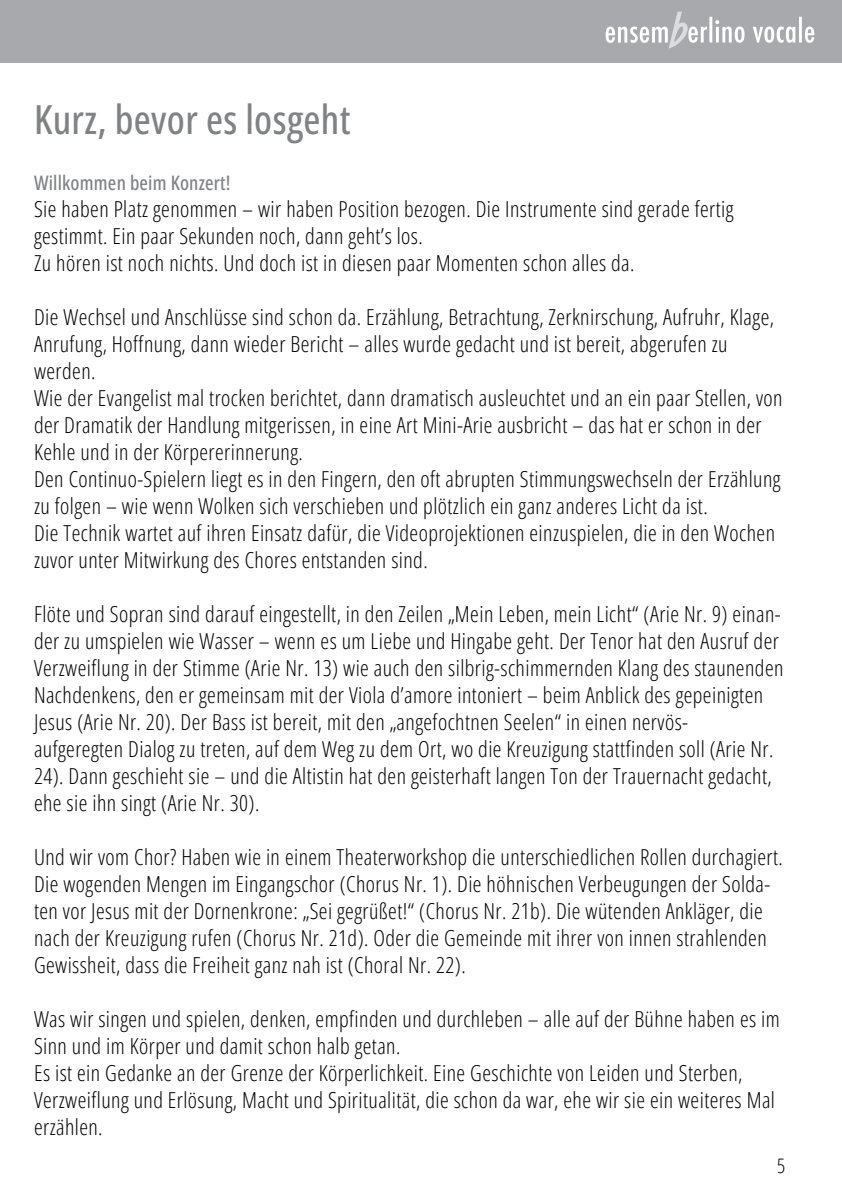
<style>
.page{position:relative;width:842px;height:1191px;background:#fff}
.page>*{position:absolute;margin:0;border:0;box-sizing:border-box;transform-origin:0 0}
.t1{font:500 40px "Open Sans Condensed";letter-spacing:.01em;color:#808285}
.t2{font:300 22px/27px "Open Sans Condensed";letter-spacing:.02em;color:#000}
.t3{font:500 20px "Open Sans Condensed";letter-spacing:.01em;color:#808285}
.t4{font:300 20px "Open Sans Condensed";color:#000}
</style>
<div class="page">
<div style="left:0;top:0;width:842px;height:62px;background:#a7a9ac"></div>
<svg style="left:606px;top:12px;width:208px;height:37px"></svg>
<h1 class="t1" style="left:34px;top:92px;width:318px">Kurz, bevor es losgeht</h1>
<p class="t3" style="left:34px;top:169px;width:198px">Willkommen beim Konzert!</p>
<p class="t2" style="left:34px;top:195px;width:701px">Sie haben Platz genommen – wir haben Position bezogen. Die Instrumente sind gerade fertig gestimmt. Ein paar Sekunden noch, dann geht’s los.<br>Zu hören ist noch nichts. Und doch ist in diesen paar Momenten schon alles da.</p>
<p class="t2" style="left:34px;top:303px;width:750px">Die Wechsel und Anschlüsse sind schon da. Erzählung, Betrachtung, Zerknirschung, Aufruhr, Klage, Anrufung, Hoffnung, dann wieder Bericht – alles wurde gedacht und ist bereit, abgerufen zu werden.<br>Wie der Evangelist mal trocken berichtet, dann dramatisch ausleuchtet und an ein paar Stellen, von der Dramatik der Handlung mitgerissen, in eine Art Mini-Arie ausbricht – das hat er schon in der Kehle und in der Körpererinnerung.<br>Den Continuo-Spielern liegt es in den Fingern, den oft abrupten Stimmungswechseln der Erzählung zu folgen – wie wenn Wolken sich verschieben und plötzlich ein ganz anderes Licht da ist.<br>Die Technik wartet auf ihren Einsatz dafür, die Videoprojektionen einzuspielen, die in den Wochen zuvor unter Mitwirkung des Chores entstanden sind.</p>
<p class="t2" style="left:34px;top:600px;width:751px">Flöte und Sopran sind darauf eingestellt, in den Zeilen „Mein Leben, mein Licht“ (Arie Nr. 9) einan&shy;der zu umspielen wie Wasser – wenn es um Liebe und Hingabe geht. Der Tenor hat den Ausruf der Verzweiflung in der Stimme (Arie Nr. 13) wie auch den silbrig-schimmernden Klang des staunenden Nachdenkens, den er gemeinsam mit der Viola d’amore intoniert – beim Anblick des gepeinigten Jesus (Arie Nr. 20). Der Bass ist bereit, mit den „angefochtnen Seelen“ in einen nervös-<br>aufgeregten Dialog zu treten, auf dem Weg zu dem Ort, wo die Kreuzigung stattfinden soll (Arie Nr.<br>24). Dann geschieht sie – und die Altistin hat den geisterhaft langen Ton der Trauernacht gedacht, ehe sie ihn singt (Arie Nr. 30).</p>
<p class="t2" style="left:34px;top:843px;width:750px">Und wir vom Chor? Haben wie in einem Theaterworkshop die unterschiedlichen Rollen durchagiert.<br>Die wogenden Mengen im Eingangschor (Chorus Nr. 1). Die höhnischen Verbeugungen der Solda&shy;ten vor Jesus mit der Dornenkrone: „Sei gegrüßet!“ (Chorus Nr. 21b). Die wütenden Ankläger, die nach der Kreuzigung rufen (Chorus Nr. 21d). Oder die Gemeinde mit ihrer von innen strahlenden Gewissheit, dass die Freiheit ganz nah ist (Choral Nr. 22).</p>
<p class="t2" style="left:34px;top:1005px;width:747px">Was wir singen und spielen, denken, empfinden und durchleben – alle auf der Bühne haben es im Sinn und im Körper und damit schon halb getan.<br>Es ist ein Gedanke an der Grenze der Körperlichkeit. Eine Geschichte von Leiden und Sterben, Verzweiflung und Erlösung, Macht und Spiritualität, die schon da war, ehe wir sie ein weiteres Mal erzählen.</p>
<p class="t4" style="left:777px;top:1151px;width:10px">5</p>
</div>
